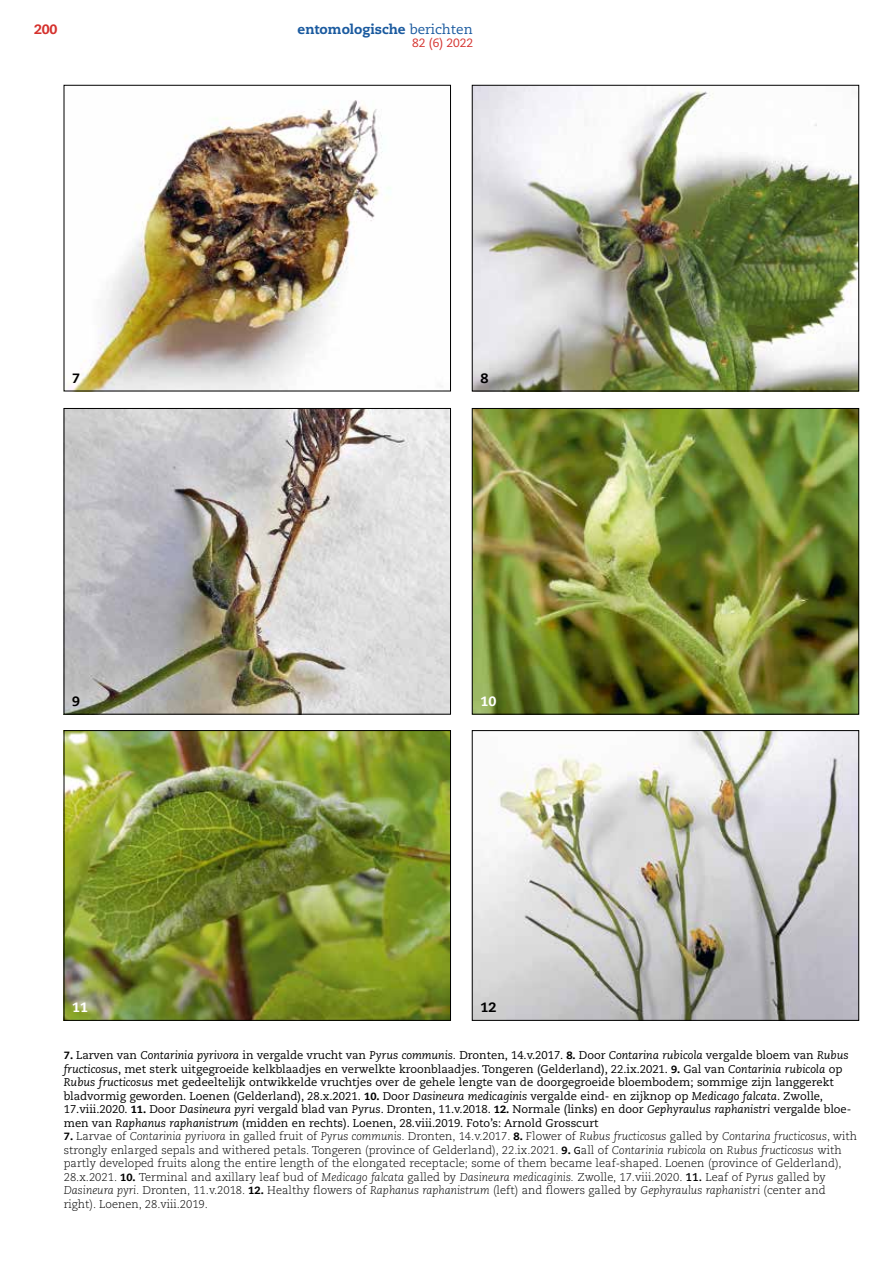
<style>
.page{position:relative;width:893px;height:1263px;background:#fff}
.page>*{position:absolute;margin:0;border:0;box-sizing:border-box;transform-origin:0 0}
.t1{font:800 13.5px "Caecilia LT Pro 85";color:#1a5a9f}
.t2{font:800 13.5px "Caecilia LT Pro 85";color:#000}
.t3{font:800 13.5px "Caecilia LT Pro 85";color:#fff}
.t4{font:800 13.5px "Caecilia LT Pro 85";color:#d5312d}
.t5{font:12px "Caecilia LT Pro 55 Roman";color:#d5312d}
.t6{font:11.25px/13.5px "Caecilia LT Pro 55 Roman";color:#000}
.t7{font:300 11.25px/13.5px "Caecilia LT Pro 45";color:#000}
.t8{font:italic 300 11.25px "Caecilia LT Pro 46";color:#000}
.s1{font-family:"Caecilia LT Pro 55 Roman";font-weight:400}
.s2{font-family:"Caecilia LT Pro 85";font-weight:800;font-size:10.5px}
.s3{font-family:"Caecilia LT Pro 56";font-style:italic}
.s4{font-family:"Caecilia LT Pro 85";font-weight:800;font-style:normal;font-size:10.5px}
.s5{font-family:"Caecilia LT Pro 45";font-style:normal}
.s6{font-family:"Calibri";font-weight:400}
.s7{font-family:"Caecilia LT Pro 46";font-style:italic}
.s8{font-family:"Caecilia LT Pro 75";font-weight:700}
</style>
<div class="page">
<img style="left:68px;top:100px;width:375px;height:289px">
<div style="left:64px;top:85px;width:387px;height:306px;border:1px solid #000"></div>
<img style="left:66px;top:410px;width:383px;height:302px">
<div style="left:64px;top:408px;width:387px;height:306px;border:1px solid #000"></div>
<img style="left:66px;top:732px;width:383px;height:286px">
<div style="left:64px;top:730px;width:387px;height:290px;border:1px solid #000"></div>
<img style="left:474px;top:87px;width:383px;height:302px">
<div style="left:472px;top:85px;width:387px;height:306px;border:1px solid #000"></div>
<img style="left:474px;top:410px;width:383px;height:302px">
<div style="left:472px;top:408px;width:387px;height:306px;border:1px solid #000"></div>
<img style="left:474px;top:732px;width:383px;height:286px">
<div style="left:472px;top:730px;width:387px;height:290px;border:1px solid #000"></div>
<p class="t4" style="left:34px;top:20px;width:25px">200</p>
<p class="t1" style="left:298px;top:20px;width:177px">entomologische <span class="s1">berichten</span></p>
<p class="t5" style="left:412px;top:35px;width:62px">82 (6) 2022</p>
<p class="t2" style="left:72px;top:369px;width:9px">7</p>
<p class="t2" style="left:480px;top:369px;width:9px">8</p>
<p class="t2" style="left:72px;top:692px;width:9px">9</p>
<p class="t3" style="left:480px;top:692px;width:17px">10</p>
<p class="t3" style="left:72px;top:998px;width:17px">11</p>
<p class="t2" style="left:480px;top:998px;width:17px">12</p>
<p class="t6" style="left:64px;top:1048px;width:789px"><span class="s2">7.</span> Larven van <span class="s3">Contarinia pyrivora</span> in vergalde vrucht van <span class="s3">Pyrus communis.</span> Dronten, 14.v.2017. <span class="s2">8.</span> Door <span class="s3">Contarina rubicola</span> vergalde bloem van <span class="s3">Rubus fructicosus</span>, met sterk uitgegroeide kelkblaadjes en verwelkte kroonblaadjes. Tongeren (Gelderland), 22.ix.2021. <span class="s2">9.</span> Gal van <span class="s3">Contarinia rubicola</span> op <span class="s3">Rubus fructicosus</span> met gedeeltelijk ontwikkelde vruchtjes over de gehele lengte van de doorgegroeide bloembodem; sommige zijn langgerekt bladvormig geworden. Loenen (Gelderland), 28.x.2021. <span class="s2">10.</span> Door <span class="s3">Dasineura medicaginis</span> vergalde eind- en zijknop op <span class="s3">Medicago falcata</span>. Zwolle, 17.viii.2020. <span class="s2">11.</span> Door <span class="s3">Dasineura pyri</span> vergald blad van <span class="s3">Pyrus</span>. Dronten, 11.v.2018. <span class="s2">12.</span> Normale (links) en door <span class="s3">Gephyraulus raphanistri</span> vergalde bloe&shy;men van <span class="s3">Raphanus raphanistrum</span> (midden en rechts). Loenen, 28.viii.2019. Foto’s: Arnold Grosscurt</p>
<p class="t8" style="left:64px;top:1129px;width:795px"><span class="s4">7.</span> <span class="s5">Larvae of</span> Contarinia pyrivora <span class="s5">in galled fruit of</span> Pyrus communis. <span class="s5">Dronten, 14.v.2017.</span> <span class="s4">8.</span> <span class="s5">Flower of</span> Rubus fructicosus <span class="s5">galled by</span> Contarina fructicosus<span class="s5">, with</span></p>
<p class="t7" style="left:64px;top:1143px;width:779px">strongly enlarged sepals and withered petals. Tongeren (province of Gelderland), 22.ix.2021. <span class="s2">9.</span> <span class="s6">G</span>all of <span class="s7">Contarinia rubicola</span> on <span class="s7">Rubus fructicosus</span> with partly developed fruits along the entire length of the elongated receptacle; some of them became leaf-shaped. Loenen (province of Gelderland), 28.x.2021. <span class="s2">10.</span> Terminal and axillary leaf bud of <span class="s7">Medicago falcata</span> galled by <span class="s7">Dasineura medicaginis.</span> Zwolle, 17.viii.2020. <span class="s8">11.</span> Leaf of <span class="s7">Pyrus</span> galled by <span class="s7">Dasineura pyri.</span> Dronten, 11.v.2018. <span class="s2">12.</span> Healthy flowers of <span class="s7">Raphanus raphanistrum</span> (left) and flowers galled by <span class="s7">Gephyraulus raphanistri</span> (center and right). Loenen, 28.viii.2019.</p>
</div>
